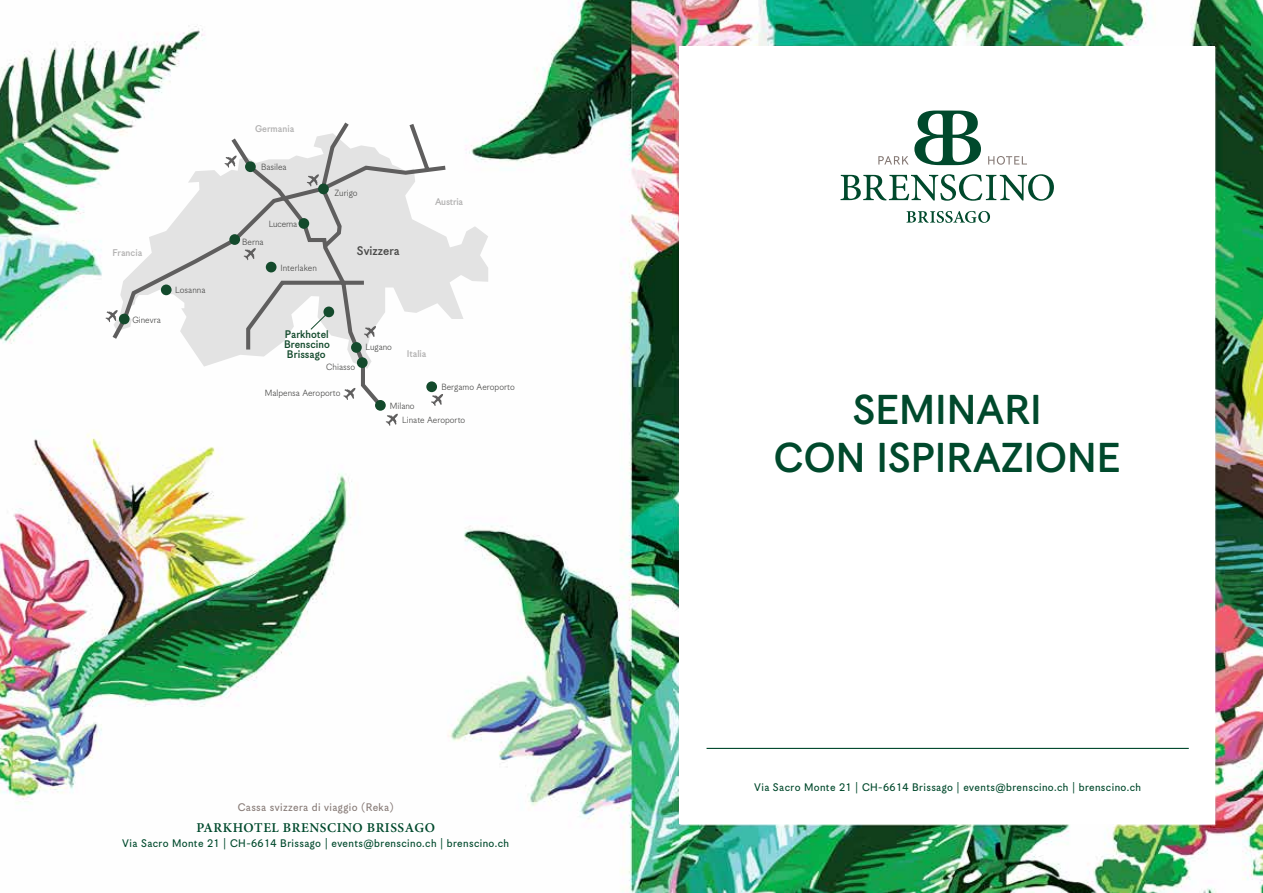
<style>
.page{position:relative;width:1263px;height:893px;background:#fff}
.page>*{position:absolute;margin:0;border:0;box-sizing:border-box;transform-origin:0 0}
.t1{font:45px/48px "Korpus Grotesk D";color:#00492c;text-align:center}
.t2{font:600 13.5px "Minion Pro";letter-spacing:.04em;color:#00492c}
.t3{font:13.35px "Korpus Grotesk D";color:#4a4a49}
.t4{font:12px "Korpus Grotesk C";letter-spacing:.03em;color:#00492c}
.t5{font:12px "Korpus Grotesk C";letter-spacing:.03em;color:#877b77}
.t6{font:11.85px/9.9px "Korpus Grotesk D";color:#134a2c;text-align:justify}
.t7{font:10.5px "Korpus Grotesk D";color:#b3b2b2}
.t8{font:10.5px "Korpus Grotesk D";letter-spacing:-.02em;color:#b3b2b2}
.t9{font:10.05px "Korpus Grotesk A";color:#4a4a49}
.t10{font:10.05px "Korpus Grotesk A";letter-spacing:-.02em;color:#4a4a49}
</style>
<div class="page">
<img style="left:0;top:0;width:1263px;height:893px">
<div style="left:680px;top:47px;width:535px;height:777px;background:#fff"></div>
<svg style="left:914px;top:111px;width:67px;height:54px"></svg>
<svg style="left:988px;top:156px;width:39px;height:9px"></svg>
<svg style="left:878px;top:156px;width:30px;height:9px"></svg>
<svg style="left:906px;top:211px;width:84px;height:12px"></svg>
<svg style="left:840px;top:174px;width:214px;height:27px"></svg>
<hr style="left:706px;top:748px;width:483px;height:1px;background:#00492c">
<svg style="left:450px;top:133px;width:38px;height:236px"></svg>
<svg style="left:109px;top:121px;width:341px;height:290px"></svg>
<div style="left:298px;top:218px;width:11px;height:11px;background:#134a2c;border-radius:50%"></div>
<div style="left:318px;top:184px;width:11px;height:10px;background:#134a2c;border-radius:50%"></div>
<div style="left:245px;top:161px;width:11px;height:11px;background:#134a2c;border-radius:50%"></div>
<div style="left:229px;top:234px;width:11px;height:11px;background:#134a2c;border-radius:50%"></div>
<div style="left:161px;top:284px;width:11px;height:11px;background:#134a2c;border-radius:50%"></div>
<div style="left:266px;top:262px;width:10px;height:10px;background:#134a2c;border-radius:50%"></div>
<div style="left:357px;top:357px;width:11px;height:11px;background:#134a2c;border-radius:50%"></div>
<div style="left:375px;top:400px;width:11px;height:11px;background:#134a2c;border-radius:50%"></div>
<div style="left:351px;top:342px;width:11px;height:11px;background:#134a2c;border-radius:50%"></div>
<div style="left:323px;top:307px;width:11px;height:10px;background:#134a2c;border-radius:50%"></div>
<div style="left:119px;top:314px;width:11px;height:10px;background:#134a2c;border-radius:50%"></div>
<div style="left:426px;top:381px;width:11px;height:11px;background:#134a2c;border-radius:50%"></div>
<svg style="left:224px;top:156px;width:13px;height:12px"></svg>
<svg style="left:307px;top:174px;width:12px;height:12px"></svg>
<svg style="left:244px;top:248px;width:12px;height:12px"></svg>
<svg style="left:364px;top:326px;width:12px;height:12px"></svg>
<svg style="left:343px;top:388px;width:12px;height:12px"></svg>
<svg style="left:431px;top:394px;width:12px;height:12px"></svg>
<svg style="left:386px;top:414px;width:12px;height:12px"></svg>
<svg style="left:106px;top:310px;width:12px;height:12px"></svg>
<svg style="left:310px;top:311px;width:20px;height:19px"></svg>
<p class="t7" style="left:255px;top:123px;width:41px">Germania</p>
<p class="t7" style="left:112px;top:247px;width:31px">Francia</p>
<p class="t9" style="left:132px;top:314px;width:30px">Ginevra</p>
<p class="t9" style="left:175px;top:284px;width:32px">Losanna</p>
<p class="t9" style="left:261px;top:161px;width:27px">Basilea</p>
<p class="t10" style="left:269px;top:218px;width:30px">Lucerna</p>
<p class="t9" style="left:242px;top:236px;width:23px">Berna</p>
<p class="t9" style="left:280px;top:262px;width:38px">Interlaken</p>
<p class="t9" style="left:334px;top:188px;width:25px">Zurigo</p>
<p class="t3" style="left:357px;top:243px;width:44px">Svizzera</p>
<p class="t8" style="left:435px;top:195px;width:29px">Austria</p>
<p class="t6" style="left:284px;top:329px;width:47px">Parkhotel Brenscino Brissago</p>
<p class="t9" style="left:326px;top:362px;width:31px">Chiasso</p>
<p class="t9" style="left:265px;top:388px;width:77px">Malpensa Aeroporto</p>
<p class="t9" style="left:365px;top:341px;width:28px">Lugano</p>
<p class="t7" style="left:407px;top:348px;width:21px">Italia</p>
<p class="t9" style="left:390px;top:400px;width:26px">Milano</p>
<p class="t9" style="left:441px;top:382px;width:75px">Bergamo Aeroporto</p>
<p class="t9" style="left:402px;top:415px;width:65px">Linate Aeroporto</p>
<p class="t5" style="left:238px;top:800px;width:158px">Cassa svizzera di viaggio (Reka)</p>
<p class="t2" style="left:197px;top:819px;width:240px">PARKHOTEL BRENSCINO BRISSAGO</p>
<p class="t4" style="left:122px;top:836px;width:388px">Via Sacro Monte 21 | CH-6614 Brissago | events@brenscino.ch | brenscino.ch</p>
<h1 class="t1" style="left:774px;top:386px;width:348px">SEMINARI<br>CON ISPIRAZIONE</h1>
<p class="t4" style="left:754px;top:780px;width:388px">Via Sacro Monte 21 | CH-6614 Brissago | events@brenscino.ch | brenscino.ch</p>
</div>
